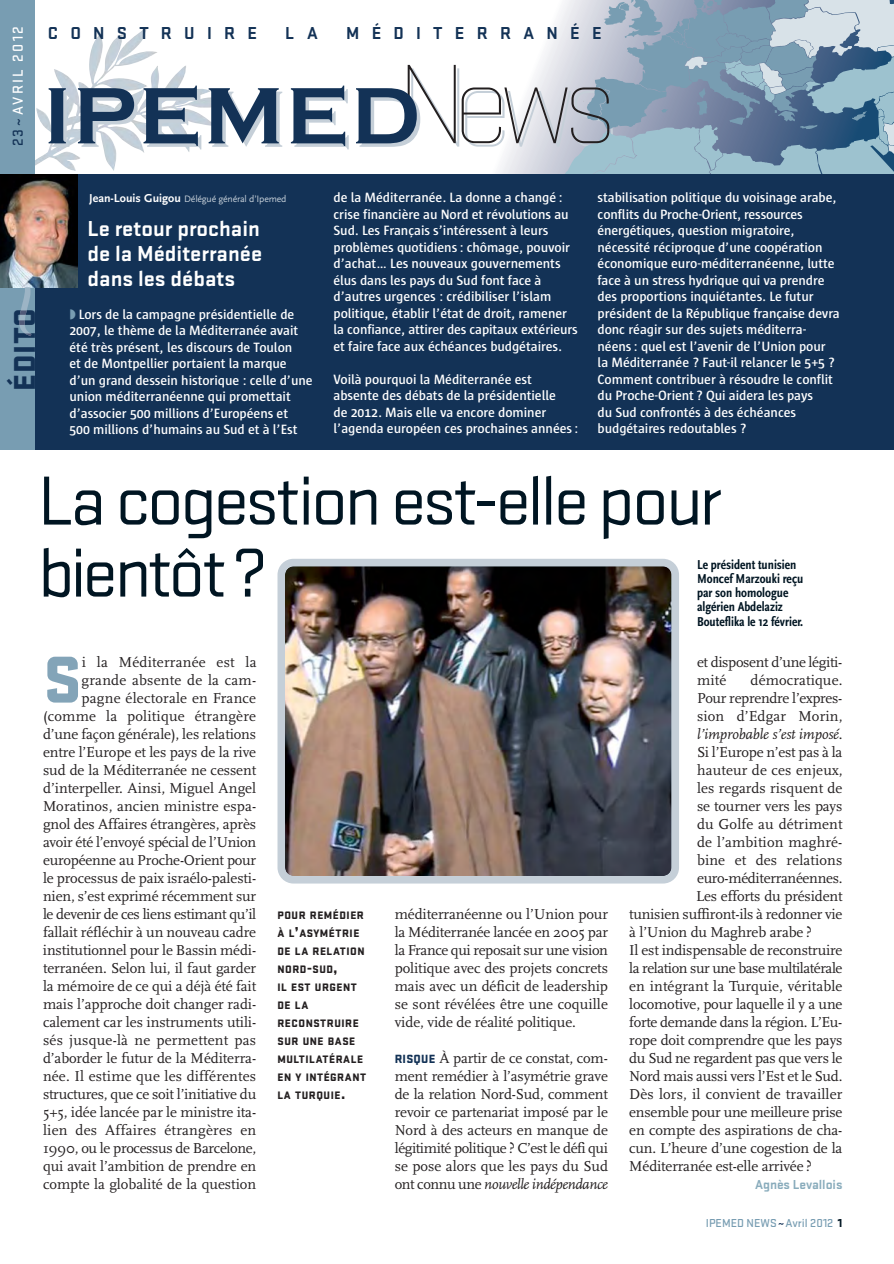
<style>
.page{position:relative;width:894px;height:1264px;background:#fff}
.page>*{position:absolute;margin:0;border:0;box-sizing:border-box;transform-origin:0 0}
.t1{font:72px/72px "Stratum No 1";letter-spacing:-.045em;color:#001522}
.t2{font:900 68.85px "Stratum No 1";color:#83a4b8}
.t3{font:900 31.5px "Stratum No 1";letter-spacing:.02em;color:#133256}
.t4{font:700 22.5px/24.8px "Stratum No 1";color:#fff;text-align:justify}
.t5{font:700 18px "Stratum No 1";letter-spacing:.68em;color:#133256}
.t6{font:15px/18px "Scala";letter-spacing:-.005em;color:#231f20;text-align:justify}
.t7{font:15px "Scala";letter-spacing:-.03em;color:#231f20}
.t8{font:italic 15px "Scala";letter-spacing:-.01em;color:#231f20}
.t9{font:500 15px "Stratum No 1";letter-spacing:.145em;color:#fff}
.t10{font:600 13.8px/16.5px "Sun";letter-spacing:-.005em;color:#fff}
.t11{font:13.5px/14.2px "Scala Sans Bold Con";color:#001522}
.t12{font:700 13.5px "Stratum No 1";letter-spacing:-.005em;color:#89acbc}
.t13{font:500 12px "Stratum No 1";color:#789db2}
.t14{font:900 11.25px/18px "Stratum No 1";letter-spacing:.045em;color:#231f20}
.t15{font:9.75px "Scala Sans";letter-spacing:-.02em;color:#c5cfd8}
.s1{color:#133256}
.s2{font-weight:700;font-size:12px;color:#fff}
.s3{font-size:15px}
.s4{font-family:"Stratum No 1";font-weight:900;font-size:12.3px;color:#133256}
.s5{font-style:italic}
.s6{font-style:normal}
.s7{font-weight:900;color:#001522}
</style>
<div class="page">
<img style="left:35px;top:34px;width:174px;height:137px">
<svg style="left:49px;top:88px;width:20px;height:59px"></svg>
<svg style="left:78px;top:88px;width:60px;height:59px"></svg>
<svg style="left:144px;top:86px;width:57px;height:63px"></svg>
<svg style="left:209px;top:88px;width:73px;height:59px"></svg>
<svg style="left:291px;top:0;width:603px;height:174px"></svg>
<div style="left:0;top:0;width:35px;height:182px;background:#789db2"></div>
<div style="left:0;top:174px;width:894px;height:275px;background:#133256"></div>
<div style="left:0;top:174px;width:35px;height:275px;background:#789db2"></div>
<img style="left:0;top:174px;width:77px;height:113px">
<svg style="left:18px;top:277px;width:13px;height:59px"></svg>
<img style="left:277px;top:559px;width:402px;height:324px">
<p class="t9" style="left:9px;top:146px;width:121px;rotate:-90deg"><span class="s1">23~</span>AVRIL 2012</p>
<p class="t5" style="left:48px;top:26px;width:211px">CONSTRUIRE</p>
<p class="t5" style="left:285px;top:26px;width:34px">L A</p>
<p class="t5" style="left:346px;top:26px;width:257px">MÉDITERRANÉE</p>
<h3 class="t3" style="left:6px;top:391px;width:84px;rotate:-90deg">ÉDITO</h3>
<p class="t15" style="left:89px;top:194px;width:199px"><span class="s2">Jean-Louis Guigou</span> Délégué général d’Ipemed</p>
<h3 class="t4" style="left:88px;top:218px;width:176px">Le retour prochain de la Méditerranée dans les débats</h3>
<p class="t10" style="left:69px;top:307px;width:245px;text-indent:9px">Lors de la campagne présidentielle de 2007, le thème de la Méditerranée avait été très présent, les discours de Toulon<br>et de Montpellier portaient la marque d’un grand dessein historique : celle d’une union méditerranéenne qui promettait d’associer 500 millions d’Euro péens et<br>500 millions d’humains au Sud et à l’Est</p>
<p class="t10" style="left:333px;top:191px;width:246px">de la Méditerranée. La donne a changé : crise financière au Nord et révolutions au Sud. Les Français s’intéressent à leurs problèmes quotidiens : chômage, pouvoir d’achat… Les nouveaux gouverne ments élus dans les pays du Sud font face à d’autres urgences : crédibiliser l’islam politique, établir l’état de droit, ramener la confiance, attirer des capitaux exté rieurs et faire face aux échéances budgétaires.</p>
<p class="t10" style="left:333px;top:372px;width:246px">Voilà pourquoi la Méditerranée est absente des débats de la présidentielle<br>de 2012. Mais elle va encore dominer l’agenda européen ces prochaines années :</p>
<p class="t10" style="left:597px;top:191px;width:244px">stabilisation politique du voisinage arabe, conflits du Proche-Orient, ressources énergétiques, question migratoire, nécessité réciproque d’une coopération économique euro-méditerranéenne, lutte face à un stress hydrique qui va prendre des proportions inquiétantes. Le futur président de la République française devra donc réagir sur des sujets méditerra - néens : quel est l’avenir de l’Union pour<br>la Méditerranée ? Faut-il relancer le 5+5 ?<br>Comment contribuer à résoudre le conflit du Proche-Orient ? Qui aidera les pays<br>du Sud confrontés à des échéances budgétaires redoutables ?</p>
<h1 class="t1" style="left:38px;top:471px;width:685px">La cogestion est-elle pour bientôt?</h1>
<p class="t11" style="left:697px;top:558px;width:108px">Le président tunisien<br>Moncef Marzouki reçu par son homologue algérien Abdelaziz<br>Bouteflika le 12 février.</p>
<p class="t6" style="left:43px;top:653px;width:215px;text-align:right">i la Méditerranée est la grande absente de la cam&shy;pagne électorale en France (comme la politique étrangère d’une façon générale), les relations entre l’Europe et les pays de la rive sud de la Méditerranée ne cessent d’interpeller. Ainsi, Miguel Angel Moratinos, ancien ministre espa&shy;gnol des Affaires étrangères, après avoir été l’envoyé spécial de l’Union européenne au Proche-Orient pour le processus de paix israélo-palesti&shy;nien, s’est exprimé récemment sur le devenir de ces liens estimant qu’il fallait réfléchir à un nouveau cadre institutionnel pour le Bassin médi&shy;terranéen. Selon lui, il faut garder la mémoire de ce qui a déjà été fait mais l’approche doit changer radi&shy;calement car les instruments utili&shy;sés jusque-là ne permettent pas d’aborder le futur de la Méditerra&shy;née. Il estime que les différentes structures, que ce soit l’initiative du 5+5, idée lancée par le ministre ita&shy;lien des Affaires étrangères en 1990, ou le processus de Barcelone, qui avait l’ambition de prendre en compte la globalité de la question</p>
<h2 class="t2" style="left:43px;top:638px;width:40px">S</h2>
<p class="t14" style="left:277px;top:906px;width:90px">POUR REMÉDIER<br>À L<span class="s3">’</span>ASYMÉTRIE<br>DE LA RELATION<br>NORD<span class="s3">-</span>SUD<span class="s3">,<br></span>IL EST URGENT<br>DE LA<br>RECONSTRUIRE<br>SUR UNE BASE<br>MULTILATÉRALE<br>EN Y INTÉGRANT<br>LA TURQUIE<span class="s3">.</span></p>
<p class="t6" style="left:395px;top:905px;width:215px">méditerranéenne ou l’Union pour la Méditerranée lancée en 2005 par la France qui reposait sur une vision politique avec des projets concrets mais avec un déficit de leadership se sont révélées être une coquille vide, vide de réalité politique.</p>
<p class="t6" style="left:395px;top:1049px;width:215px"><span class="s4">RISQUE</span> À partir de ce constat, com&shy;ment remédier à l’asymétrie grave de la relation Nord-Sud, comment revoir ce partenariat imposé par le Nord à des acteurs en manque de légitimité politique? C’est le défi qui se pose alors que les pays du Sud ont connu une <span class="s5">nouvelle indépendance</span></p>
<p class="t6" style="left:697px;top:653px;width:147px">et disposent d’une légiti&shy;mité</p>
<p class="t6" style="left:751px;top:671px;width:93px">démocratique.</p>
<p class="t6" style="left:697px;top:689px;width:147px">Pour reprendre l’expres-</p>
<p class="t6" style="left:697px;top:707px;width:147px">sion d’Edgar Morin,</p>
<p class="t8" style="left:697px;top:726px;width:147px">l’improbable s’est imposé<span class="s6">.</span></p>
<p class="t6" style="left:697px;top:743px;width:147px">Si l’Europe n’est pas à la</p>
<p class="t6" style="left:697px;top:761px;width:147px">hauteur de ces enjeux,</p>
<p class="t6" style="left:697px;top:779px;width:147px">les regards risquent de</p>
<p class="t6" style="left:697px;top:797px;width:147px">se tourner vers les pays</p>
<p class="t6" style="left:697px;top:815px;width:147px">du Golfe au détriment</p>
<p class="t6" style="left:697px;top:833px;width:147px">de l’ambition maghré-</p>
<p class="t6" style="left:697px;top:851px;width:147px">bine et des relations</p>
<p class="t6" style="left:697px;top:869px;width:147px">euro-méditerranéennes.</p>
<p class="t6" style="left:696px;top:887px;width:148px">Les efforts du président</p>
<p class="t6" style="left:629px;top:905px;width:215px">tunisien suffiront-ils à redonner vie</p>
<p class="t6" style="left:629px;top:923px;width:184px">à l’Union du Maghreb arabe ?</p>
<p class="t6" style="left:629px;top:941px;width:215px">Il est indispensable de reconstruire</p>
<p class="t7" style="left:629px;top:960px;width:215px">la relation sur une base multilatérale</p>
<p class="t6" style="left:629px;top:977px;width:215px">en intégrant la Turquie, véritable</p>
<p class="t6" style="left:629px;top:995px;width:215px">locomotive, pour laquelle il y a une</p>
<p class="t6" style="left:629px;top:1013px;width:215px">forte demande dans la région. L’Eu-</p>
<p class="t6" style="left:629px;top:1031px;width:215px">rope doit comprendre que les pays</p>
<p class="t6" style="left:629px;top:1049px;width:215px">du Sud ne regardent pas que vers le</p>
<p class="t6" style="left:629px;top:1067px;width:215px">Nord mais aussi vers l’Est et le Sud.</p>
<p class="t6" style="left:629px;top:1085px;width:215px">Dès lors, il convient de travailler</p>
<p class="t6" style="left:629px;top:1103px;width:215px">ensemble pour une meilleure prise</p>
<p class="t6" style="left:629px;top:1121px;width:215px">en compte des aspirations de cha-</p>
<p class="t6" style="left:629px;top:1139px;width:215px">cun. L’heure d’une cogestion de la</p>
<p class="t6" style="left:629px;top:1157px;width:184px">Méditerranée est-elle arrivée ?</p>
<p class="t12" style="left:755px;top:1179px;width:89px">Agnès Levallois</p>
<p class="t13" style="left:706px;top:1216px;width:138px">IPEMED NEWS<span class="s1">~</span>Avril 2012 <span class="s7">1</span></p>
</div>
